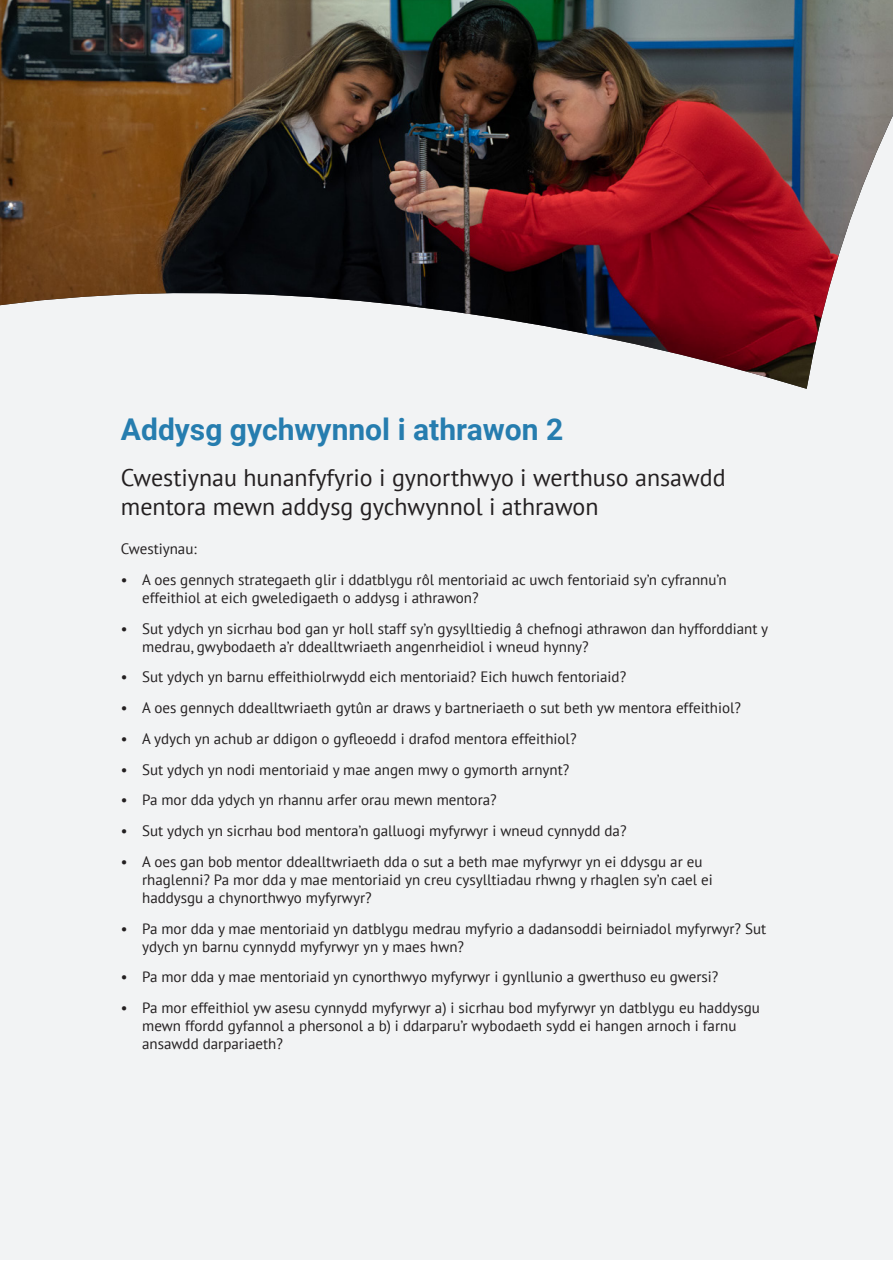
<style>
.page{position:relative;width:893px;height:1263px;background:#fff}
.page>*{position:absolute;margin:0;border:0;box-sizing:border-box;transform-origin:0 0}
.t1{font:700 30px "Roboto";color:#267daf}
.t2{font:24px/28.8px "PT Sans";color:#231f20}
.t3{font:15px/18px "PT Sans";color:#231f20}
</style>
<div class="page">
<div style="left:1px;top:1px;width:892px;height:1259px;background:#f2f3f4"></div>
<img style="left:0;top:0;width:893px;height:389px">
<h1 class="t1" style="left:121px;top:408px;width:444px">Addysg gychwynnol i athrawon 2</h1>
<h2 class="t2" style="left:121px;top:463px;width:606px">Cwestiynau hunanfyfyrio i gynorthwyo i werthuso ansawdd mentora mewn addysg gychwynnol i athrawon</h2>
<h2 class="t3" style="left:121px;top:539px;width:77px">Cwestiynau:</h2>
<p class="t3" style="left:142px;top:570px;width:586px;text-indent:-21px">• A oes gennych strategaeth glir i ddatblygu rôl mentoriaid ac uwch fentoriaid sy’n cyfrannu’n effeithiol at eich gweledigaeth o addysg i athrawon?</p>
<p class="t3" style="left:142px;top:619px;width:628px;text-indent:-21px">• Sut ydych yn sicrhau bod gan yr holl staff sy’n gysylltiedig â chefnogi athrawon dan hyfforddiant y medrau, gwybodaeth a’r ddealltwriaeth angenrheidiol i wneud hynny?</p>
<p class="t3" style="left:121px;top:668px;width:507px">• Sut ydych yn barnu effeithiolrwydd eich mentoriaid? Eich huwch fentoriaid?</p>
<p class="t3" style="left:121px;top:698px;width:622px">• A oes gennych ddealltwriaeth gytûn ar draws y bartneriaeth o sut beth yw mentora effeithiol?</p>
<p class="t3" style="left:121px;top:729px;width:457px">• A ydych yn achub ar ddigon o gyfleoedd i drafod mentora effeithiol?</p>
<p class="t3" style="left:121px;top:760px;width:450px">• Sut ydych yn nodi mentoriaid y mae angen mwy o gymorth arnynt?</p>
<p class="t3" style="left:121px;top:791px;width:377px">• Pa mor dda ydych yn rhannu arfer orau mewn mentora?</p>
<p class="t3" style="left:121px;top:821px;width:507px">• Sut ydych yn sicrhau bod mentora’n galluogi myfyrwyr i wneud cynnydd da?</p>
<p class="t3" style="left:142px;top:852px;width:572px;text-indent:-21px">• A oes gan bob mentor ddealltwriaeth dda o sut a beth mae myfyrwyr yn ei ddysgu ar eu rhaglenni? Pa mor dda y mae mentoriaid yn creu cysylltiadau rhwng y rhaglen sy’n cael ei haddysgu a chynorthwyo myfyrwyr?</p>
<p class="t3" style="left:142px;top:919px;width:626px;text-indent:-21px">• Pa mor dda y mae mentoriaid yn datblygu medrau myfyrio a dadansoddi beirniadol myfyrwyr? Sut ydych yn barnu cynnydd myfyrwyr yn y maes hwn?</p>
<p class="t3" style="left:121px;top:968px;width:599px">• Pa mor dda y mae mentoriaid yn cynorthwyo myfyrwyr i gynllunio a gwerthuso eu gwersi?</p>
<p class="t3" style="left:142px;top:998px;width:619px;text-indent:-21px">• Pa mor effeithiol yw asesu cynnydd myfyrwyr a) i sicrhau bod myfyrwyr yn datblygu eu haddysgu mewn ffordd gyfannol a phersonol a b) i ddarparu’r wybodaeth sydd ei hangen arnoch i farnu ansawdd darpariaeth?</p>
</div>
